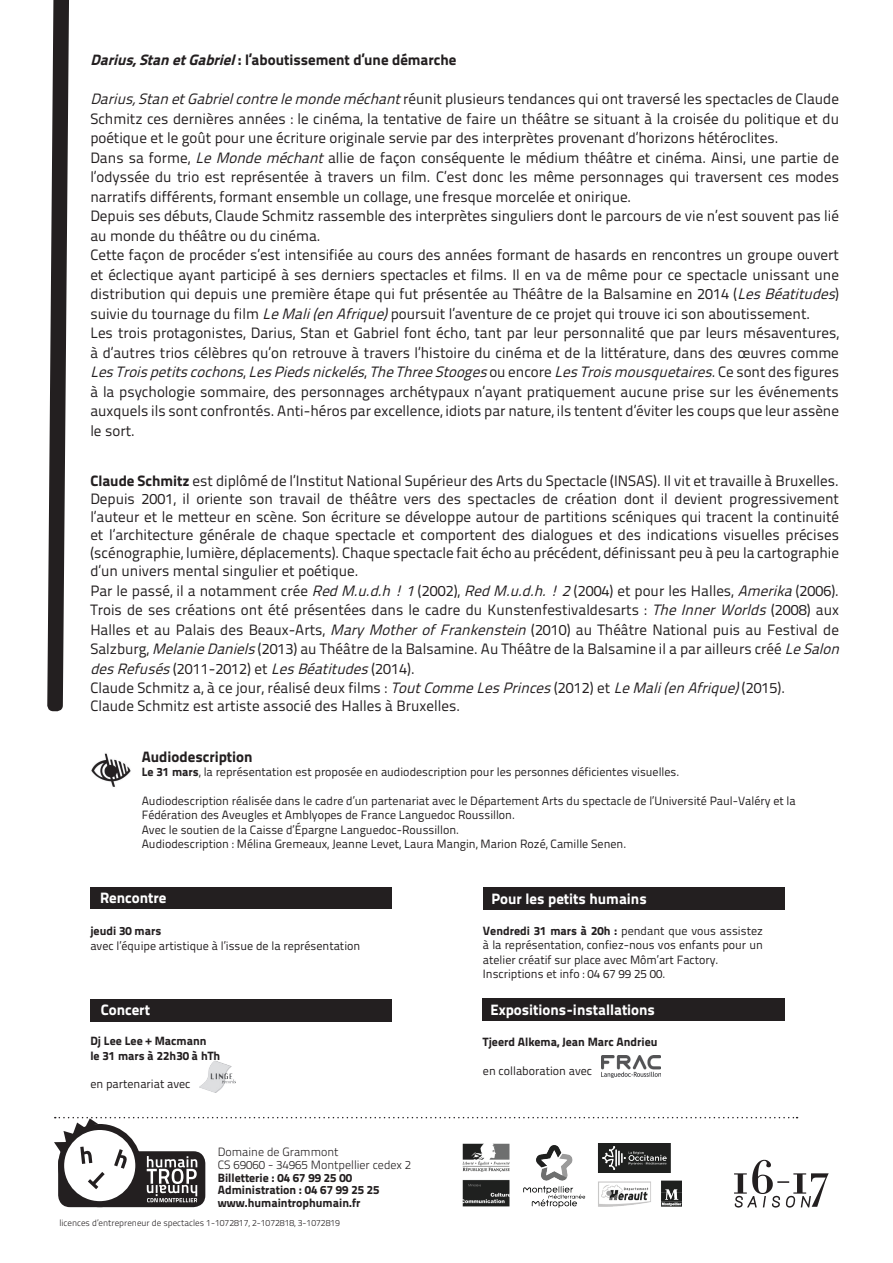
<style>
.page{position:relative;width:893px;height:1263px;background:#fff}
.page>*{position:absolute;margin:0;border:0;box-sizing:border-box;transform-origin:0 0}
.t1{font:15px/19.5px "Titillium Text 22 L 400 wt";color:#231f20}
.t2{font:15px "Titillium Text 22 L 999 wt";color:#231f20}
.t3{font:15px "Titillium Text 22 L 999 wt";color:#fff}
.t4{font:12px/14.4px "Titillium Text 22 L 400 wt";color:#231f20}
.t5{font:12px/12.8px "Titillium Text 22 L 999 wt";color:#231f20}
.t6{font:12px/12.8px "Titillium Text 22 L 250 wt";color:#231f20}
.t7{font:9px "Titillium Text 22 L 250 wt";color:#231f20}
.s1{font-style:italic}
.s2{font-family:"Titillium Text 22 L 999 wt"}
</style>
<div class="page">
<svg style="left:47px;top:0;width:22px;height:711px"></svg>
<div style="left:58px;top:1151px;width:147px;height:56px;background:#231f20;border-radius:12px"></div>
<svg style="left:54px;top:1117px;width:744px;height:85px"></svg>
<img style="left:728px;top:1157px;width:101px;height:51px">
<div style="left:90px;top:887px;width:302px;height:21px;background:#231f20"></div>
<img style="left:602px;top:1056px;width:58px;height:21px">
<div style="left:482px;top:999px;width:302px;height:22px;background:#231f20"></div>
<div style="left:90px;top:999px;width:302px;height:22px;background:#231f20"></div>
<img style="left:200px;top:1061px;width:36px;height:31px">
<img style="left:463px;top:1143px;width:219px;height:64px">
<img style="left:91px;top:753px;width:40px;height:34px">
<div style="left:483px;top:887px;width:302px;height:23px;background:#231f20"></div>
<p class="t2" style="left:90px;top:48px;width:368px"><span class="s1">Darius,StanetGabriel</span>: l’aboutissement d’une démarche</p>
<p class="t1" style="left:90px;top:88px;width:751px"><span class="s1">Darius,StanetGabrielcontrelemondeméchant</span>réunit plusieurs tendances qui ont traversé les spectacles de Claude Schmitz ces dernières années : le cinéma, la tentative de faire un théâtre se situant à la croisée du politique et du poétique et le goût pour une écriture originale servie par des interprètes provenant d’horizons hétéroclites.<br>Dans sa forme, <span class="s1">LeMondeméchant</span>allie de façon conséquente le médium théâtre et cinéma. Ainsi, une partie de l’odyssée du trio est représentée à travers un film. C’est donc les même personnages qui traversent ces modes narratifs différents, formant ensemble un collage, une fresque morcelée et onirique.<br>Depuis ses débuts, Claude Schmitz rassemble des interprètes singuliers dont le parcours de vie n’est souvent pas lié au monde du théâtre ou du cinéma.<br>Cette façon de procéder s’est intensifiée au cours des années formant de hasards en rencontres un groupe ouvert et éclectique ayant participé à ses derniers spectacles et films. Il en va de même pour ce spectacle unissant une distribution qui depuis une première étape qui fut présentée au Théâtre de la Balsamine en 2014 (<span class="s1">LesBéatitudes</span>) suivie du tournage du film <span class="s1">LeMali(enAfrique)</span>poursuit l’aventure de ce projet qui trouve ici son aboutissement.<br>Les trois protagonistes, Darius, Stan et Gabriel font écho, tant par leur personnalité que par leurs mésaventures, à d’autres trios célèbres qu’on retrouve à travers l’histoire du cinéma et de la littérature, dans des œuvres comme <span class="s1">LesTroispetitscochons</span>, <span class="s1">LesPiedsnickelés</span>, <span class="s1">TheThreeStooges</span>o u e n c o r e <span class="s1">LesTroismousquetaires</span>. C e s o n t d e s f i g u r e s à la psychologie sommaire, des personnages archétypaux n’ayant pratiquement aucune prise sur les événements auxquels ils sont confrontés. Anti-héros par excellence, idiots par nature, ils tentent d’éviter les coups que leur assène le sort.</p>
<p class="t1" style="left:90px;top:471px;width:750px;line-height:18px;text-align:justify"><span class="s2">Claude Schmitz</span> est diplômé de l’Institut National Supérieur des Arts du Spectacle (INSAS). Il vit et travaille à Bruxelles.<br>Depuis 2001, il oriente son travail de théâtre vers des spectacles de création dont il devient progressivement l’auteur et le metteur en scène. Son écriture se développe autour de partitions scéniques qui tracent la continuité et l’architecture générale de chaque spectacle et comportent des dialogues et des indications visuelles précises (scénographie, lumière, déplacements). Chaque spectacle fait écho au précédent, définissant peu à peu la cartographie d’un univers mental singulier et poétique.</p>
<p class="t1" style="left:90px;top:580px;width:755px">Par le passé, il a notamment crée <span class="s1">RedM.u.d.h!1</span>(2002), <span class="s1">RedM.u.d.h.!2</span>(2004) et pour les Halles, <span class="s1">Amerika</span>(2006).<br>Trois de ses créations ont été présentées dans le cadre du Kunstenfestivaldesarts : <span class="s1">TheInnerWorlds</span>(2008) aux Halles et au Palais des Beaux-Arts, <span class="s1">MaryMotherofFrankenstein</span>(2010) au Théâtre National puis au Festival de Salzburg, <span class="s1">MelanieDaniels</span>(2013) au Théâtre de la Balsamine. Au Théâtre de la Balsamine il a par ailleurs créé <span class="s1">LeSalon desRefusés</span>( 2 0 1 1 - 2 0 1 2 ) e t <span class="s1">LesBéatitudes</span>( 2 0 1 4 ) .<br>Claude Schmitz a, à ce jour, réalisé deux films : <span class="s1">ToutCommeLesPrinces</span>(2012) et <span class="s1">LeMali(enAfrique)</span>(2015).</p>
<p class="t1" style="left:90px;top:695px;width:371px">Claude Schmitz est artiste associé des Halles à Bruxelles.</p>
<p class="t2" style="left:142px;top:745px;width:112px">Audiodescription</p>
<p class="t4" style="left:142px;top:764px;width:539px"><span class="s2">Le 31 mars</span>, la représentation est proposée en audiodescription pour les personnes déficientes visuelles.</p>
<p class="t4" style="left:142px;top:793px;width:655px">Audiodescription réalisée dans le cadre d’un partenariat avec le Département Arts du spectacle de l’Université Paul-Valéry et la Fédération des Aveugles et Amblyopes de France Languedoc Roussillon.<br>Avec le soutien de la Caisse d’Épargne Languedoc-Roussillon.<br>Audiodescription : Mélina Gremeaux, Jeanne Levet, Laura Mangin, Marion Rozé, Camille Senen.</p>
<p class="t3" style="left:100px;top:886px;width:68px">Rencontre</p>
<p class="t5" style="left:90px;top:924px;width:73px">jeudi 30 mars</p>
<p class="t4" style="left:90px;top:938px;width:271px">avec l’équipe artistique à l’issue de la représentation</p>
<p class="t3" style="left:101px;top:998px;width:51px">Concert</p>
<p class="t5" style="left:90px;top:1033px;width:131px;line-height:14.4px">Dj Lee Lee + Macmann<br>le 31 mars à 22h30 à hTh</p>
<p class="t4" style="left:90px;top:1076px;width:102px">en partenariat avec</p>
<p class="t6" style="left:218px;top:1145px;width:195px">Domaine de Grammont<br>CS 69060 - 34965 Montpellier cedex 2</p>
<p class="t5" style="left:218px;top:1170px;width:163px">Billetterie : 04 67 99 25 00<br>Administration : 04 67 99 25 25 www.humaintrophumain.fr</p>
<p class="t7" style="left:59px;top:1216px;width:282px">licences d’entrepreneur de spectacles 1-1072817, 2-1072818, 3-1072819</p>
<p class="t3" style="left:491px;top:887px;width:157px">Pour les petits humains</p>
<p class="t4" style="left:483px;top:923px;width:281px"><span class="s2">Vendredi 31 mars à 20h :</span> pendant que vous assistez à la représentation, confiez-nous vos enfants pour un atelier créatif sur place avec Môm’art Factory.<br>Inscriptions et info : 04 67 99 25 00.</p>
<p class="t3" style="left:490px;top:998px;width:166px">Expositions-installations</p>
<p class="t5" style="left:483px;top:1035px;width:176px">Tjeerd Alkema, Jean Marc Andrieu</p>
<p class="t4" style="left:483px;top:1063px;width:111px">en collaboration avec</p>
</div>
